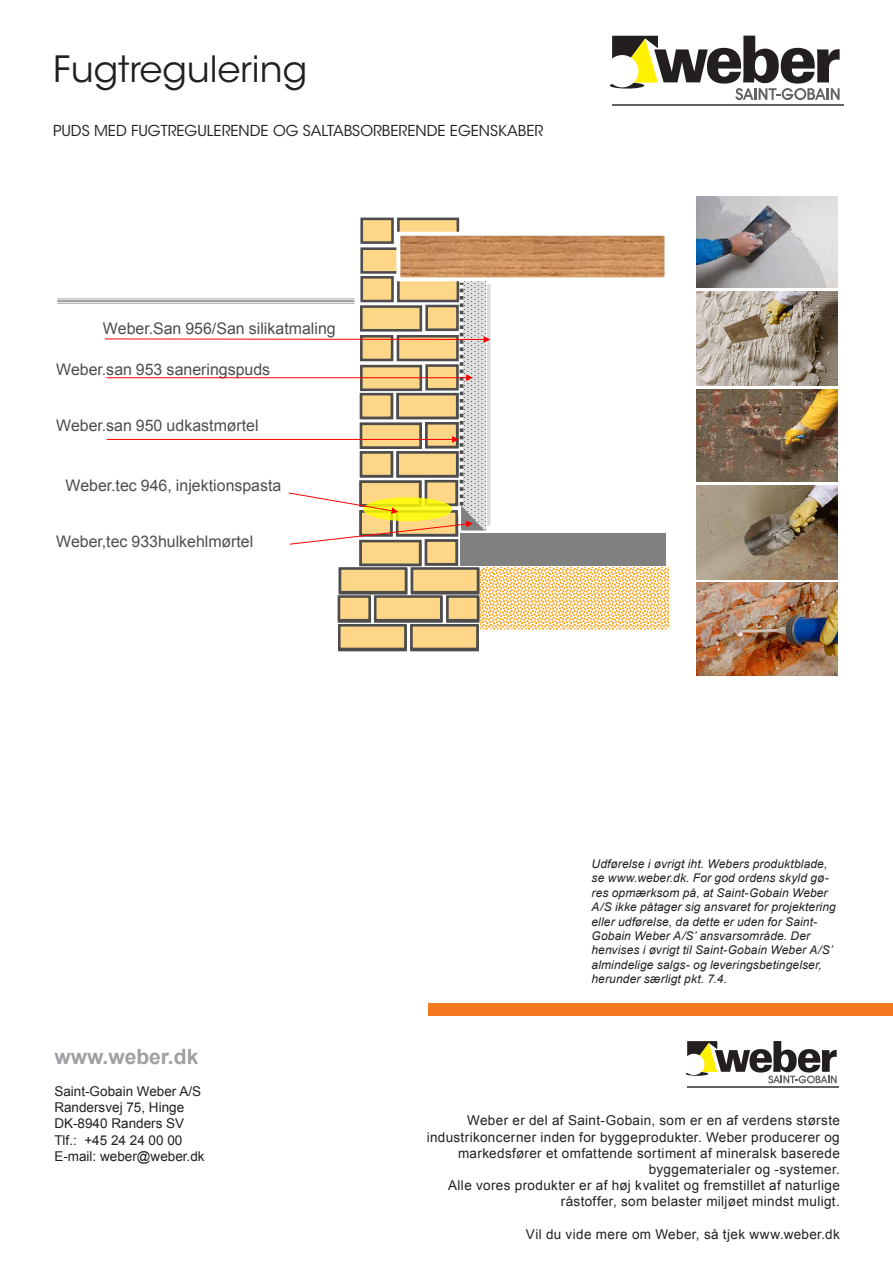
<style>
.page{position:relative;width:893px;height:1263px;background:#fff}
.page>*{position:absolute;margin:0;border:0;box-sizing:border-box;transform-origin:0 0}
.Overskrift{font:36px "ITC Avant Garde Std";color:#231f20}
.t1{font:700 21px "Arial";color:#9fa0a4}
.t2{font:15.9px "Arial";color:#4d4d4d}
.Indledende_tekst{font:15px "ITC Avant Garde Std";color:#231f20}
.t3{font:13.5px/16.2px "Arial";letter-spacing:.025em;color:#231f20;text-align:right}
.t4{font:13.5px "Arial";color:#231f20}
.Skråtekst{font:italic 12px/14.4px "Arial";letter-spacing:.01em;color:#231f20}
</style>
<div class="page">
<hr style="left:612px;top:104px;width:232px;height:2px;background:#636366">
<svg style="left:612px;top:36px;width:228px;height:64px"></svg>
<svg style="left:610px;top:83px;width:34px;height:6px"></svg>
<div style="left:606px;top:55px;width:32px;height:32px;background:#fff;border-radius:50%"></div>
<div style="left:425px;top:539px;width:33px;height:27px;border:3px solid #4d4d4d"></div>
<div style="left:359px;top:540px;width:63px;height:26px;border:3px solid #4d4d4d"></div>
<div style="left:360px;top:276px;width:34px;height:26px;background:#fdd687;border:3px solid #4d4d4d"></div>
<svg style="left:397px;top:281px;width:62px;height:2px"></svg>
<div style="left:362px;top:219px;width:30px;height:24px;background:#fdd687"></div>
<div style="left:360px;top:218px;width:34px;height:26px;border:3px solid #4d4d4d"></div>
<div style="left:398px;top:219px;width:60px;height:24px;background:#fdd687"></div>
<div style="left:397px;top:218px;width:62px;height:26px;border:3px solid #4d4d4d"></div>
<div style="left:362px;top:249px;width:59px;height:23px;background:#fdd687"></div>
<div style="left:360px;top:247px;width:63px;height:27px;border:3px solid #4d4d4d"></div>
<div style="left:460px;top:533px;width:206px;height:33px;background:#808080"></div>
<div style="left:374px;top:596px;width:69px;height:27px;border:3px solid #4d4d4d"></div>
<div style="left:339px;top:568px;width:68px;height:26px;border:3px solid #4d4d4d"></div>
<div style="left:411px;top:568px;width:68px;height:26px;border:3px solid #4d4d4d"></div>
<div style="left:338px;top:596px;width:33px;height:27px;border:3px solid #4d4d4d"></div>
<div style="left:446px;top:596px;width:33px;height:27px;border:3px solid #4d4d4d"></div>
<div style="left:338px;top:625px;width:69px;height:26px;border:3px solid #4d4d4d"></div>
<div style="left:410px;top:625px;width:69px;height:26px;border:3px solid #4d4d4d"></div>
<svg style="left:480px;top:570px;width:186px;height:59px"></svg>
<hr style="left:57px;top:303px;width:297px;height:1px;background:#949494">
<hr style="left:57px;top:300px;width:297px;height:2px;background:#949494">
<hr style="left:57px;top:298px;width:297px;height:1px;background:#949494">
<img style="left:696px;top:485px;width:141px;height:94px">
<img style="left:696px;top:291px;width:141px;height:94px">
<svg style="left:401px;top:237px;width:262px;height:39px;background:#c78d5c"></svg>
<div style="left:396px;top:232px;width:272px;height:49px;border:4px solid #fff"></div>
<div style="left:425px;top:539px;width:33px;height:26px;background:#fdd687;border:3px solid #4d4d4d"></div>
<div style="left:361px;top:541px;width:59px;height:24px;background:#fdd687"></div>
<div style="left:359px;top:540px;width:62px;height:26px;border:3px solid #4d4d4d"></div>
<div style="left:375px;top:596px;width:66px;height:24px;background:#fdd687"></div>
<div style="left:374px;top:595px;width:69px;height:26px;border:3px solid #4d4d4d"></div>
<div style="left:340px;top:568px;width:66px;height:24px;background:#fdd687"></div>
<div style="left:339px;top:567px;width:68px;height:26px;border:3px solid #4d4d4d"></div>
<div style="left:412px;top:568px;width:66px;height:24px;background:#fdd687"></div>
<div style="left:411px;top:567px;width:68px;height:26px;border:3px solid #4d4d4d"></div>
<div style="left:339px;top:596px;width:31px;height:24px;background:#fdd687"></div>
<div style="left:338px;top:595px;width:33px;height:26px;border:3px solid #4d4d4d"></div>
<div style="left:447px;top:596px;width:31px;height:24px;background:#fdd687"></div>
<div style="left:446px;top:595px;width:33px;height:26px;border:3px solid #4d4d4d"></div>
<div style="left:339px;top:625px;width:66px;height:24px;background:#fdd687"></div>
<div style="left:338px;top:624px;width:69px;height:26px;border:3px solid #4d4d4d"></div>
<div style="left:411px;top:625px;width:66px;height:24px;background:#fdd687"></div>
<div style="left:410px;top:624px;width:69px;height:26px;border:3px solid #4d4d4d"></div>
<svg style="left:482px;top:568px;width:186px;height:59px"></svg>
<svg style="left:104px;top:283px;width:386px;height:262px"></svg>
<img style="left:696px;top:390px;width:142px;height:92px">
<hr style="left:687px;top:1086px;width:152px;height:1px;background:#636366">
<svg style="left:687px;top:1041px;width:150px;height:42px"></svg>
<svg style="left:686px;top:1072px;width:22px;height:4px"></svg>
<div style="left:683px;top:1054px;width:21px;height:21px;background:#fff;border-radius:50%"></div>
<div style="left:428px;top:1003px;width:465px;height:13px;background:#f47921"></div>
<img style="left:697px;top:196px;width:141px;height:91px">
<img style="left:696px;top:582px;width:142px;height:94px">
<p class="Overskrift" style="left:53px;top:47px;width:256px">Fugtregulering</p>
<p class="Indledende_tekst" style="left:53px;top:121px;width:492px">PUDS MED FUGTREGULERENDE OG SALTABSORBERENDE EGENSKABER</p>
<p class="t2" style="left:103px;top:318px;width:234px">Weber.San 956/San silikatmaling</p>
<p class="t2" style="left:56px;top:359px;width:215px">Weber.san 953 saneringspuds</p>
<p class="t2" style="left:56px;top:415px;width:204px">Weber.san 950 udkastmørtel</p>
<p class="t2" style="left:65px;top:475px;width:217px">Weber.tec 946, injektionspasta</p>
<p class="t2" style="left:56px;top:531px;width:199px">Weber,tec 933hulkehlmørtel</p>
<p class="t1" style="left:54px;top:1042px;width:145px">www.weber.dk</p>
<p class="t4" style="left:54px;top:1082px;width:148px">Saint-Gobain Weber A/S</p>
<p class="t4" style="left:54px;top:1098px;width:131px">Randersvej 75, Hinge</p>
<p class="t4" style="left:54px;top:1115px;width:131px">DK-8940 Randers SV</p>
<p class="t4" style="left:54px;top:1131px;width:129px">Tlf.: +45 24 24 00 00</p>
<p class="t4" style="left:54px;top:1147px;width:152px">E-mail: weber@weber.dk</p>
<p class="Skråtekst" style="left:591px;top:857px;width:246px">Udførelse i øvrigt iht. Webers produktblade, se www.weber.dk. For god ordens skyld gø&shy;res opmærksom på, at Saint-Gobain Weber A/S ikke påtager sig ansvaret for projektering eller udførelse, da dette er uden for Saint-Gobain Weber A/S’ ansvarsområde. Der henvises i øvrigt til Saint-Gobain Weber A/S’ almindelige salgs- og leveringsbetingelser, herunder særligt pkt. 7.4.</p>
<p class="t3" style="left:467px;top:1113px;width:374px">Weber er del af Saint-Gobain, som er en af verdens største</p>
<p class="t3" style="left:427px;top:1129px;width:415px">industrikoncerner inden for byggeprodukter. Weber producerer og markedsfører et omfattende sortiment af mineralsk baserede</p>
<p class="t3" style="left:649px;top:1161px;width:192px">byggematerialer og -systemer.</p>
<p class="t3" style="left:448px;top:1177px;width:393px">Alle vores produkter er af høj kvalitet og fremstillet af naturlige</p>
<p class="t3" style="left:561px;top:1194px;width:280px">råstoffer, som belaster miljøet mindst muligt.</p>
<p class="t3" style="left:526px;top:1226px;width:315px">Vil du vide mere om Weber, så tjek www.weber.dk</p>
</div>
